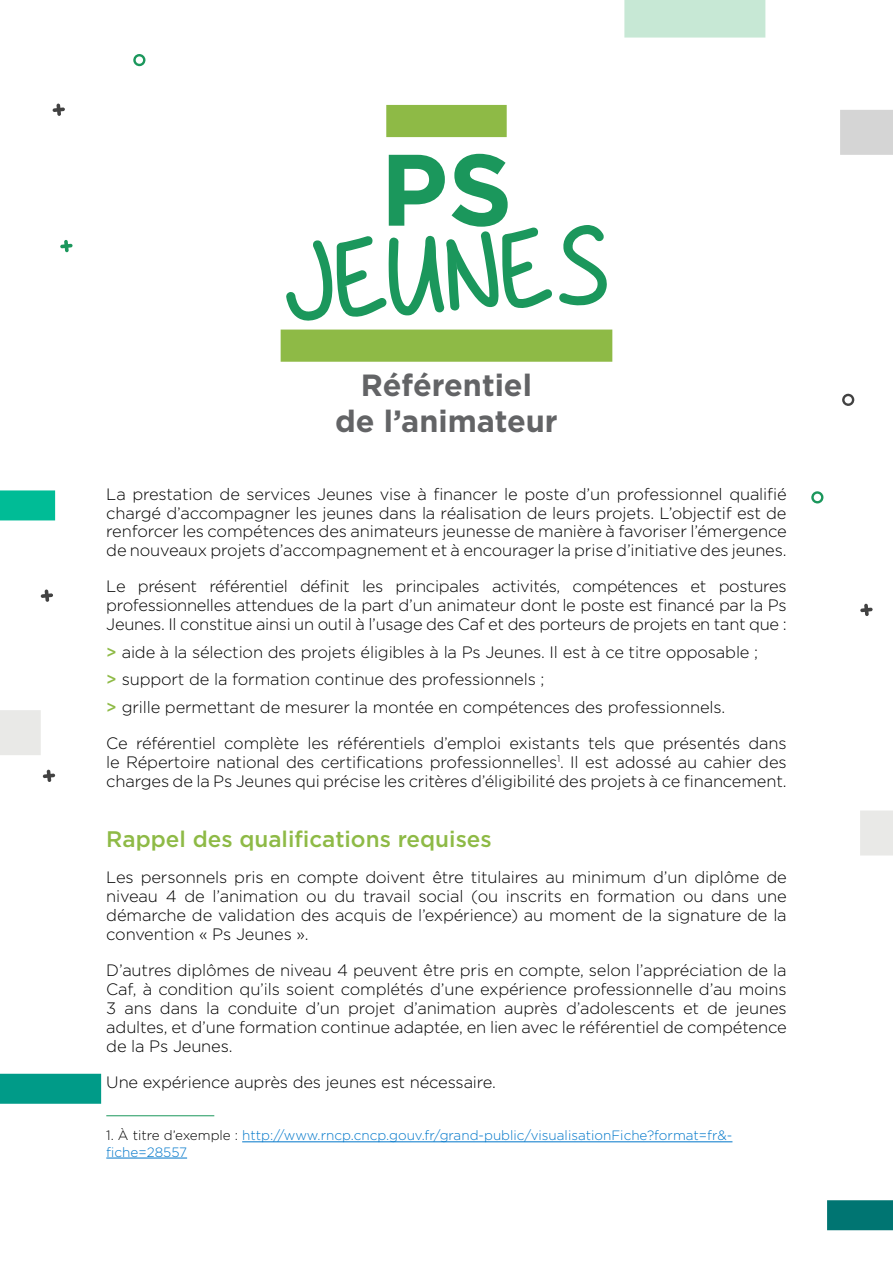
<style>
.page{position:relative;width:893px;height:1263px;background:#fff}
.page>*{position:absolute;margin:0;border:0;box-sizing:border-box;transform-origin:0 0}
.t1{font:700 101.25px "Gotham";color:#1b975c}
.t2{font:700 30.6px/36.8px "Gotham";letter-spacing:-.005em;color:#636466;text-align:center}
.t3{font:500 22.5px "Gotham";color:#8eba46}
.t4{font:300 16.5px/18.9px "Gotham";letter-spacing:-.01em;color:#000;text-align:justify}
.t5{font:300 13.5px/16.2px "Gotham";color:#0077ca}
.s1{font-weight:500;color:#8eba46}
.s2{color:#000}
</style>
<div class="page">
<div style="left:0;top:1074px;width:101px;height:30px;background:#009b88"></div>
<div style="left:0;top:710px;width:41px;height:45px;background:#e9e9e7"></div>
<div style="left:860px;top:810px;width:33px;height:45px;background:#e9e9e7"></div>
<div style="left:827px;top:1200px;width:66px;height:30px;background:#007572"></div>
<div style="left:624px;top:0;width:141px;height:38px;background:#c7e8d5"></div>
<div style="left:840px;top:110px;width:53px;height:45px;background:#d5d5d5"></div>
<div style="left:0;top:490px;width:55px;height:30px;background:#00bc96"></div>
<svg style="left:133px;top:54px;width:13px;height:12px"></svg>
<svg style="left:811px;top:491px;width:13px;height:13px"></svg>
<svg style="left:842px;top:393px;width:13px;height:13px"></svg>
<svg style="left:53px;top:104px;width:12px;height:12px"></svg>
<svg style="left:43px;top:770px;width:12px;height:12px"></svg>
<svg style="left:41px;top:589px;width:12px;height:13px"></svg>
<svg style="left:60px;top:240px;width:13px;height:12px"></svg>
<svg style="left:860px;top:604px;width:13px;height:12px"></svg>
<hr style="left:106px;top:1115px;width:108px;height:1px;background:#1b975c">
<hr style="left:242px;top:1141px;width:490px;height:1px;background:#0077ca">
<hr style="left:106px;top:1158px;width:81px;height:1px;background:#0077ca">
<div style="left:386px;top:105px;width:121px;height:32px;background:#8eba46"></div>
<div style="left:281px;top:330px;width:331px;height:32px;background:#8eba46"></div>
<svg style="left:286px;top:225px;width:321px;height:96px"></svg>
<h1 class="t1" style="left:380px;top:123px;width:134px">PS</h1>
<h2 class="t2" style="left:335px;top:366px;width:224px">Référentiel<br>de l’animateur</h2>
<p class="t4" style="left:106px;top:484px;width:682px">La prestation de services Jeunes vise à financer le poste d’un professionnel qualifié chargé d’accompagner les jeunes dans la réalisation de leurs projets. L’objectif est de renforcer les compétences des animateurs jeunesse de manière à favoriser l’émergence de nouveaux projets d’accompagnement et à encourager la prise d’initiative des jeunes.</p>
<p class="t4" style="left:106px;top:577px;width:682px">Le présent référentiel définit les principales activités, compétences et postures professionnelles attendues de la part d’un animateur dont le poste est financé par la Ps Jeunes. Il constitue ainsi un outil à l’usage des Caf et des porteurs de projets en tant que :</p>
<p class="t4" style="left:106px;top:638px;width:653px;line-height:27.5px;text-align:left"><span class="s1">&gt;</span> aide à la sélection des projets éligibles à la Ps Jeunes. Il est à ce titre opposable ; <span class="s1">&gt;</span> support de la formation continue des professionnels ;<br><span class="s1">&gt;</span> grille permettant de mesurer la montée en compétences des professionnels.</p>
<p class="t4" style="left:106px;top:733px;width:682px">Ce référentiel complète les référentiels d’emploi existants tels que présentés dans le Répertoire national des certifications professionnelles<sup>1</sup>. Il est adossé au cahier des charges de la Ps Jeunes qui précise les critères d’éligibilité des projets à ce financement.</p>
<h3 class="t3" style="left:106px;top:824px;width:387px">Rappel des qualifications requises</h3>
<p class="t4" style="left:106px;top:867px;width:682px">Les personnels pris en compte doivent être titulaires au minimum d’un diplôme de niveau 4 de l’animation ou du travail social (ou inscrits en formation ou dans une démarche de validation des acquis de l’expérience) au moment de la signature de la convention « Ps Jeunes ».</p>
<p class="t4" style="left:106px;top:960px;width:682px">D’autres diplômes de niveau 4 peuvent être pris en compte, selon l’appréciation de la Caf, à condition qu’ils soient complétés d’une expérience professionnelle d’au moins 3 ans dans la conduite d’un projet d’animation auprès d’adolescents et de jeunes adultes, et d’une formation continue adaptée, en lien avec le référentiel de compétence de la Ps Jeunes.</p>
<p class="t4" style="left:106px;top:1072px;width:391px">Une expérience auprès des jeunes est nécessaire.</p>
<p class="t5" style="left:106px;top:1127px;width:628px"><span class="s2">1. À titre d’exemple :</span> http://www.rncp.cncp.gouv.fr/grand-public/visualisationFiche?format=fr&amp;- fiche=28557</p>
</div>
